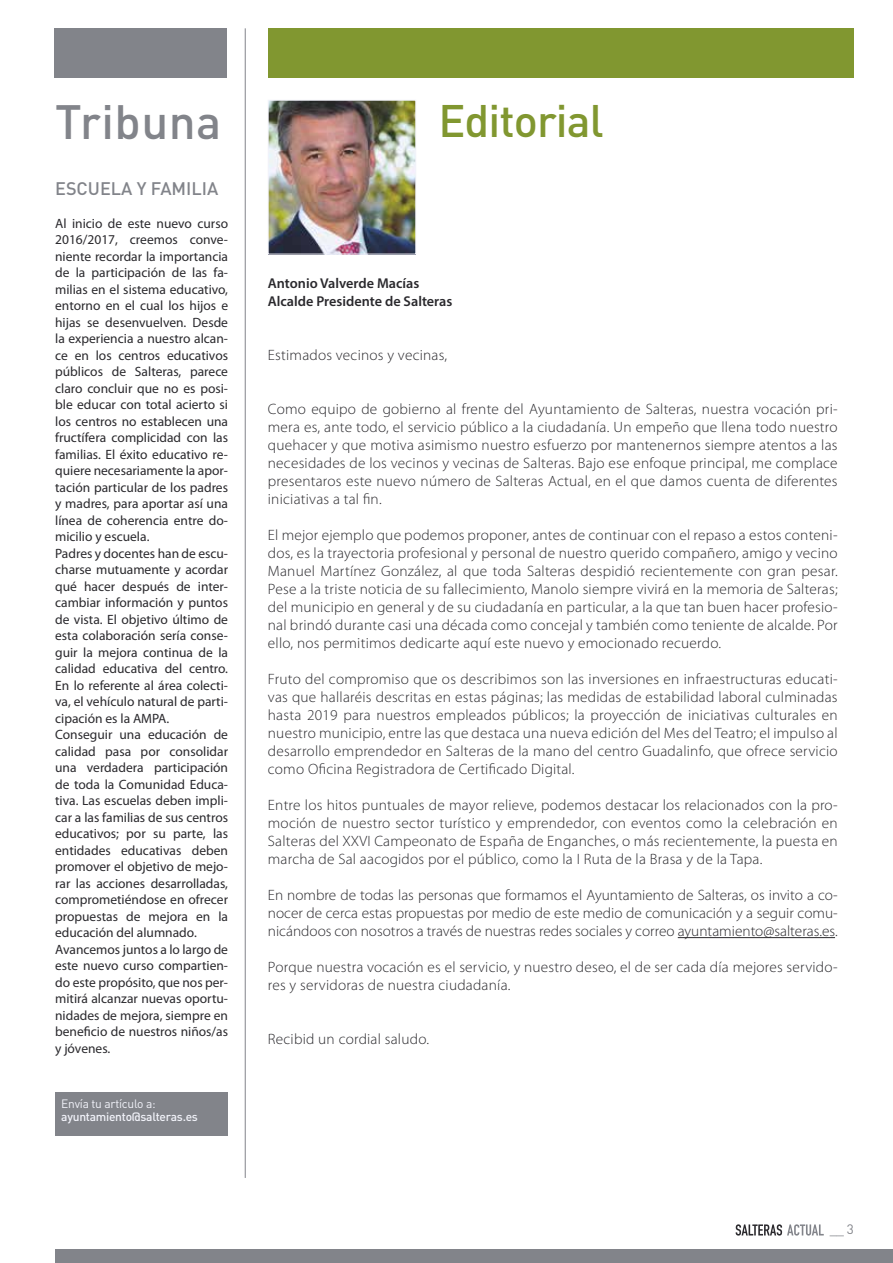
<style>
.page{position:relative;width:893px;height:1263px;background:#fff}
.page>*{position:absolute;margin:0;border:0;box-sizing:border-box;transform-origin:0 0}
.t1{font:500 47.55px "DIN";letter-spacing:.01em;color:#82848a}
.t2{font:500 45px "DIN";letter-spacing:-.02em;color:#819730}
.t3{font:500 18px "DIN";color:#82848a}
.t4{font:300 15px/18px "Myriad Pro";letter-spacing:.015em;color:#2a292d;text-align:justify}
.t5{font:600 14.25px/18px "Myriad Pro";color:#2a292d}
.t6{font:13.5px/16.5px "Myriad Pro";color:#2a292d}
.t7{font:13.5px "DIN";color:#82848a}
.t8{font:500 12px "DIN";letter-spacing:-.02em;color:#f2f3fa}
.t9{font:12px "DIN";letter-spacing:-.02em;color:#f2f3fa}
</style>
<div class="page">
<svg style="left:736px;top:1224px;width:88px;height:11px"></svg>
<div style="left:268px;top:28px;width:585px;height:50px;background:#819730"></div>
<div style="left:55px;top:1091px;width:173px;height:44px;background:#82848a"></div>
<div style="left:54px;top:28px;width:173px;height:50px;background:#82848a"></div>
<img style="left:270px;top:102px;width:144px;height:150px">
<div style="left:268px;top:100px;width:148px;height:154px;border:1px solid #f2f3fa"></div>
<hr style="left:678px;top:937px;width:157px;height:1px;background:#2a292d">
<hr style="left:245px;top:28px;width:1px;height:1150px;background:#82848a">
<div style="left:55px;top:1249px;width:838px;height:14px;background:#82848a"></div>
<h1 class="t1" style="left:55px;top:92px;width:168px">Tribuna</h1>
<h2 class="t2" style="left:438px;top:92px;width:167px">Editorial</h2>
<p class="t3" style="left:55px;top:177px;width:107px">Escuela y fami</p>
<p class="t3" style="left:192px;top:177px;width:19px">lia</p>
<p class="t6" style="left:55px;top:215px;width:174px">Al inicio de este nuevo curso<br>2016/2017, creemos conve&shy;niente recordar la importancia de la participación de las fa&shy;milias en el sistema educativo, entorno en el cual los hijos e hijas se desenvuelven. Desde la experiencia a nuestro alcan&shy;ce en los centros educativos públicos de Salteras, parece claro concluir que no es posi&shy;ble educar con total acierto si los centros no establecen una fructífera complicidad con las familias. El éxito educativo re&shy;quiere necesariamente la apor&shy;tación particular de los padres y madres, para aportar así una línea de coherencia entre do&shy;micilio y escuela.<br>Padres y docentes han de escu&shy;charse mutuamente y acordar qué hacer después de inter&shy;cambiar información y puntos de vista. El objetivo último de esta colaboración sería conse&shy;guir la mejora continua de la calidad educativa del centro.<br>En lo referente al área colecti&shy;va, el vehículo natural de parti&shy;cipación es la AMPA.<br>Conseguir una educación de calidad pasa por consolidar una verdadera participación de toda la Comunidad Educa&shy;tiva. Las escuelas deben impli&shy;car a las familias de sus centros educativos; por su parte, las entidades educativas deben promover el objetivo de mejo&shy;rar las acciones desarrolladas, comprometiéndose en ofrecer propuestas de mejora en la educación del alumnado.<br>Avancemos juntos a lo largo de este nuevo curso compartien&shy;do este propósito, que nos per&shy;mitirá alcanzar nuevas oportu&shy;nidades de mejora, siempre en beneficio de nuestros niños/as y jóvenes.</p>
<p class="t9" style="left:61px;top:1096px;width:96px">Envía tu artículo a:</p>
<p class="t8" style="left:61px;top:1109px;width:138px">ayuntamiento@salteras.es</p>
<p class="t5" style="left:268px;top:274px;width:186px">Antonio Valverde Macías<br>Alcalde Presidente de Salteras</p>
<p class="t4" style="left:268px;top:346px;width:181px">Estimados vecinos y vecinas,</p>
<p class="t4" style="left:268px;top:400px;width:571px">Como equipo de gobierno al frente del Ayuntamiento de Salteras, nuestra vocación pri&shy;mera es, ante todo, el servicio público a la ciudadanía. Un empeño que llena todo nuestro quehacer y que motiva asimismo nuestro esfuerzo por mantenernos siempre atentos a las necesidades de los vecinos y vecinas de Salteras. Bajo ese enfoque principal, me complace presentaros este nuevo número de Salteras Actual, en el que damos cuenta de diferentes iniciativas a tal fin.</p>
<p class="t4" style="left:268px;top:526px;width:571px">El mejor ejemplo que podemos proponer, antes de continuar con el repaso a estos conteni&shy;dos, es la trayectoria profesional y personal de nuestro querido compañero, amigo y vecino Manuel Martínez González, al que toda Salteras despidió recientemente con gran pesar.<br>Pese a la triste noticia de su fallecimiento, Manolo siempre vivirá en la memoria de Salteras; del municipio en general y de su ciudadanía en particular, a la que tan buen hacer profesio&shy;nal brindó durante casi una década como concejal y también como teniente de alcalde. Por ello, nos permitimos dedicarte aquí este nuevo y emocionado recuerdo.</p>
<p class="t4" style="left:268px;top:670px;width:571px">Fruto del compromiso que os describimos son las inversiones en infraestructuras educati&shy;vas que hallaréis descritas en estas páginas; las medidas de estabilidad laboral culminadas hasta 2019 para nuestros empleados públicos; la proyección de iniciativas culturales en nuestro municipio, entre las que destaca una nueva edición del Mes del Teatro; el impulso al desarrollo emprendedor en Salteras de la mano del centro Guadalinfo, que ofrece servicio como Oficina Registradora de Certificado Digital.</p>
<p class="t4" style="left:268px;top:796px;width:571px">Entre los hitos puntuales de mayor relieve, podemos destacar los relacionados con la pro&shy;moción de nuestro sector turístico y emprendedor, con eventos como la celebración en Salteras del XXVI Campeonato de España de Enganches, o más recientemente, la puesta en marcha de Sal aacogidos por el público, como la I Ruta de la Brasa y de la Tapa.</p>
<p class="t4" style="left:268px;top:886px;width:571px">En nombre de todas las personas que formamos el Ayuntamiento de Salteras, os invito a co&shy;nocer de cerca estas propuestas por medio de este medio de comunicación y a seguir comu&shy;nicándoos con nosotros a través de nuestras redes sociales y correo ayuntamiento@salteras.es.</p>
<p class="t4" style="left:268px;top:958px;width:571px">Porque nuestra vocación es el servicio, y nuestro deseo, el de ser cada día mejores servido&shy;res y servidoras de nuestra ciudadanía.</p>
<p class="t4" style="left:268px;top:1030px;width:163px">Recibid un cordial saludo.</p>
<p class="t7" style="left:830px;top:1220px;width:26px">__ 3</p>
</div>
